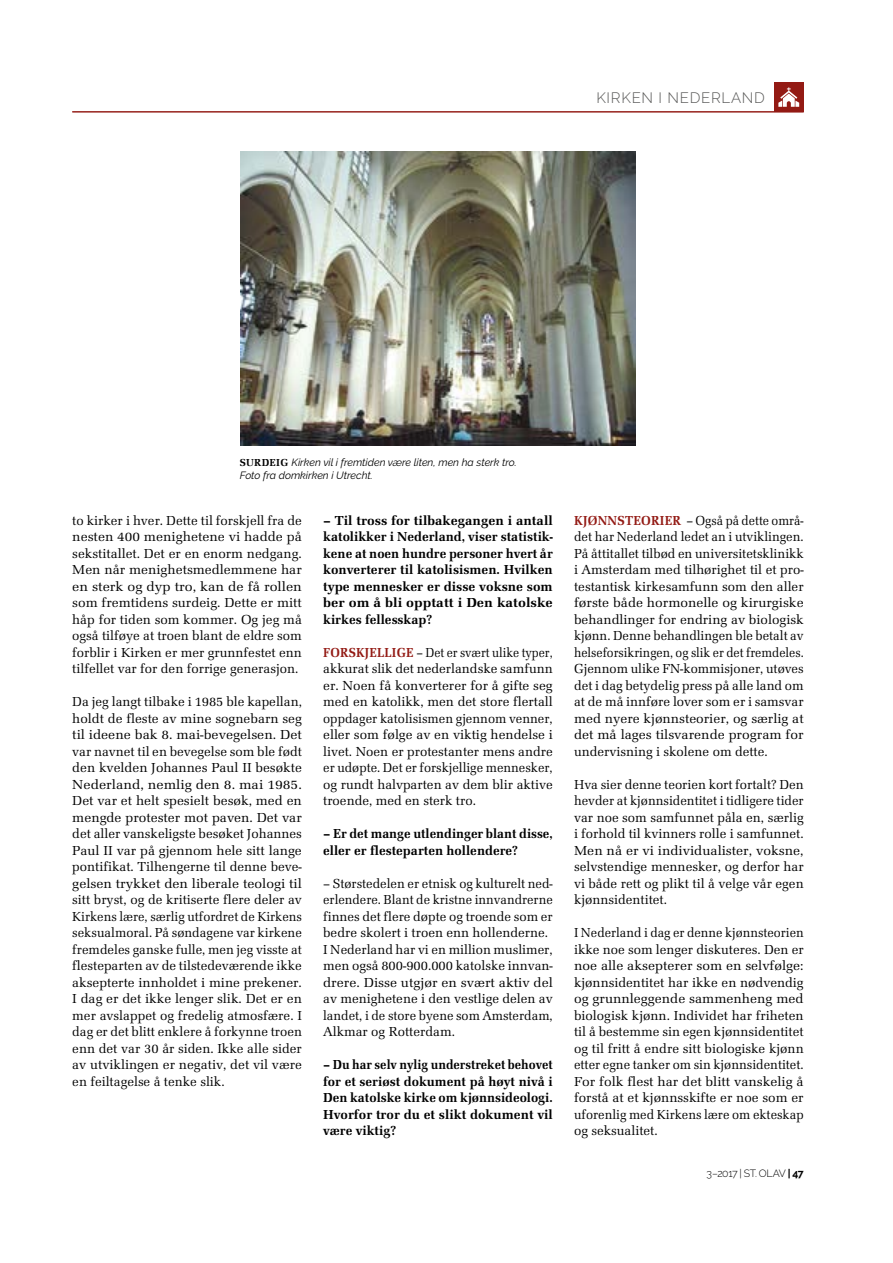
<style>
.page{position:relative;width:893px;height:1263px;background:#fff}
.page>*{position:absolute;margin:0;border:0;box-sizing:border-box;transform-origin:0 0}
.t1{font:300 15px "Raleway";letter-spacing:.05em;color:#575756}
.t2{font:13.5px/16.5px "URW Latino TCAT";color:#000;text-align:justify}
.t3{font:13.5px/16.5px "URW Latino TCAT";color:#000;text-align:justify;scale:.93 1}
.t4{font:13.5px/16.5px "URW Latino TCAT";color:#000;text-align:justify;scale:.95 1}
.t5{font:13.5px/16.5px "URW Latino TCAT";color:#000;text-align:justify;scale:.91 1}
.t6{font:700 13.5px/16.5px "URW Latino TCAT";color:#000;text-align:justify;scale:1.04 1}
.t7{font:700 13.5px/16.5px "URW Latino TCAT";color:#000;text-align:justify;scale:.95 1}
.t8{font:700 13.5px/16.5px "URW Latino TCAT";color:#000}
.t9{font:italic 10.5px/13.5px "Raleway";color:#000}
.t10{font:300 10.5px "Raleway";letter-spacing:-.03em;color:#000}
.s1{font-family:"URW Latino TCAT";font-weight:700;font-style:normal}
.s2{font-weight:700;color:#931a14}
.s3{font-weight:700}
</style>
<div class="page">
<div style="left:774px;top:82px;width:30px;height:30px;background:#931a14"></div>
<svg style="left:778px;top:87px;width:21px;height:20px"></svg>
<hr style="left:72px;top:112px;width:732px;height:1px;background:#931a14">
<img style="left:241px;top:152px;width:394px;height:293px">
<p class="t1" style="left:596px;top:89px;width:170px">KIRKEN I NEDERLAND</p>
<p class="t9" style="left:240px;top:455px;width:279px"><span class="s1">SURDEIG</span> Kirken vil i fremtiden være liten, men ha sterk tro.<br>Foto fra domkirken i Utrecht.</p>
<p class="t2" style="left:72px;top:512px;width:231px">to kirker i hver. Dette til forskjell fra de nesten 400 menighetene vi hadde på sekstitallet. Det er en enorm nedgang.<br>Men når menighetsmedlemmene har en sterk og dyp tro, kan de få rollen som fremtidens surdeig. Dette er mitt håp for tiden som kommer. Og jeg må også tilføye at troen blant de eldre som forblir i Kirken er mer grunnfestet enn tilfellet var for den forrige generasjon.</p>
<p class="t2" style="left:72px;top:693px;width:231px">Da jeg langt tilbake i 1985 ble kapellan, holdt de fleste av mine sognebarn seg til ideene bak 8. mai-bevegelsen. Det var navnet til en bevegelse som ble født den kvelden Johannes Paul II besøkte Nederland, nemlig den 8. mai 1985.<br>Det var et helt spesielt besøk, med en mengde protester mot paven. Det var det aller vanskeligste besøket Johannes Paul II var på gjennom hele sitt lange pontifikat. Tilhengerne til denne beve&shy;gelsen trykket den liberale teologi til sitt bryst, og de kritiserte flere deler av Kirkens lære, særlig utfordret de Kirkens seksualmoral. På søndagene var kirkene fremdeles ganske fulle, men jeg visste at flesteparten av de tilstedeværende ikke aksepterte innholdet i mine prekener.<br>I dag er det ikke lenger slik. Det er en mer avslappet og fredelig atmosfære. I dag er det blitt enklere å forkynne troen enn det var 30 år siden. Ikke alle sider av utviklingen er negativ, det vil være en feiltagelse å tenke slik.</p>
<p class="t6" style="left:323px;top:512px;width:222px">– Til tross for tilbakegangen i antall katolikker i Nederland, viser statistik&shy;kene at noen hundre personer hvert år konverterer til katolisismen. Hvilken type mennesker er disse voksne som ber om å bli opptatt i Den katolske kirkes fellesskap?</p>
<p class="t5" style="left:323px;top:644px;width:254px"><span class="s2">FORSKJELLIGE</span> – Det er svært ulike typer, akkurat slik det nederlandske samfunn er. Noen få konverterer for å gifte seg med en katolikk, men det store flertall oppdager katolisismen gjennom venner, eller som følge av en viktig hendelse i livet. Noen er protestanter mens andre er udøpte. Det er forskjellige mennesker, og rundt halvparten av dem blir aktive troende, med en sterk tro.</p>
<p class="t8" style="left:323px;top:825px;width:231px">– Er det mange utlendinger blant disse, eller er flesteparten hollendere?</p>
<p class="t2" style="left:323px;top:875px;width:231px;text-align:left">– Størstedelen er etnisk og kulturelt ned&shy;erlendere. Blant de kristne innvandrerne finnes det flere døpte og troende som er bedre skolert i troen enn hollenderne.<br>I Nederland har vi en million muslimer, men også 800-900.000 katolske innvan&shy;drere. Disse utgjør en svært aktiv del av menighetene i den vestlige delen av landet, i de store byene som Amsterdam, Alkmar og Rotterdam.</p>
<p class="t7" style="left:323px;top:1056px;width:243px">– Du har selv nylig understreket behovet for et seriøst dokument på høyt nivå i Den katolske kirke om kjønnsideologi.<br>Hvorfor tror du et slikt dokument vil være viktig?</p>
<p class="t3" style="left:574px;top:512px;width:248px"><span class="s2">KJØNNSTEORIER</span> – Også på dette områ&shy;det har Nederland ledet an i utviklingen.<br>På åttitallet tilbød en universitetsklinikk i Amsterdam med tilhørighet til et pro&shy;testantisk kirkesamfunn som den aller første både hormonelle og kirurgiske behandlinger for endring av biologisk kjønn. Denne behandlingen ble betalt av helseforsikringen, og slik er det fremdeles.<br>Gjennom ulike FN-kommisjoner, utøves det i dag betydelig press på alle land om at de må innføre lover som er i samsvar med nyere kjønnsteorier, og særlig at det må lages tilsvarende program for undervisning i skolene om dette.</p>
<p class="t2" style="left:574px;top:776px;width:231px">Hva sier denne teorien kort fortalt? Den hevder at kjønnsidentitet i tidligere tider var noe som samfunnet påla en, særlig i forhold til kvinners rolle i samfunnet.<br>Men nå er vi individualister, voksne, selvstendige mennesker, og derfor har vi både rett og plikt til å velge vår egen kjønnsidentitet.</p>
<p class="t4" style="left:574px;top:924px;width:243px">I Nederland i dag er denne kjønnsteorien ikke noe som lenger diskuteres. Den er noe alle aksepterer som en selvfølge: kjønnsidentitet har ikke en nødvendig og grunnleggende sammenheng med biologisk kjønn. Individet har friheten til å bestemme sin egen kjønnsidentitet og til fritt å endre sitt biologiske kjønn etter egne tanker om sin kjønnsidentitet.<br>For folk flest har det blitt vanskelig å forstå at et kjønnsskifte er noe som er uforenlig med Kirkens lære om ekteskap og seksualitet.</p>
<p class="t10" style="left:707px;top:1167px;width:99px">3–2017 | ST. OLAV <span class="s3">| 47</span></p>
</div>
